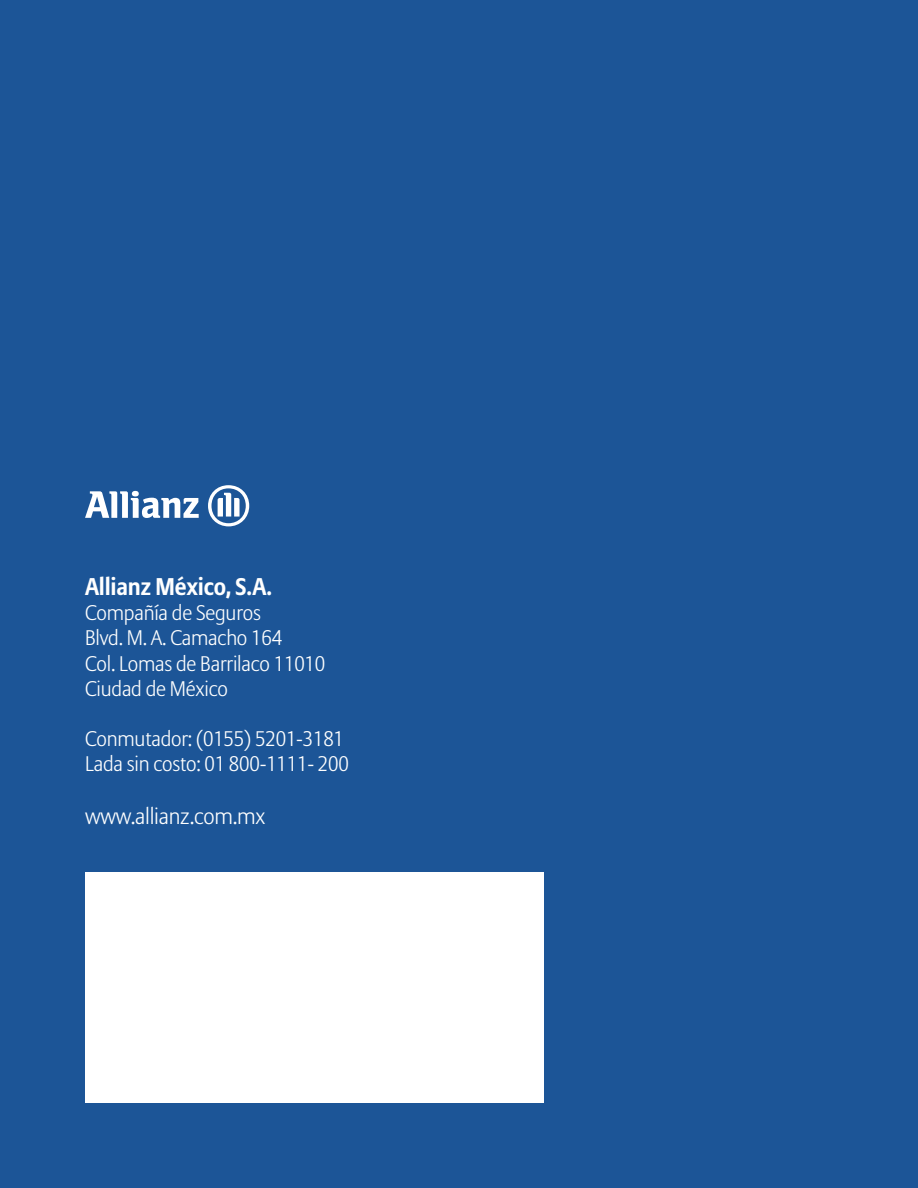
<style>
.page{position:relative;width:918px;height:1188px;background:#1c5597}
.page>*{position:absolute;margin:0;border:0;box-sizing:border-box;transform-origin:0 0}
.t1{font:700 24px "Allianz Sans";letter-spacing:-.01em;color:#fff}
.t2{font:300 22.5px "Allianz Sans";letter-spacing:-.01em;color:#fff}
.t3{font:300 21px/25.2px "Allianz Sans";letter-spacing:-.01em;color:#fff}
</style>
<div class="page">
<svg style="left:85px;top:491px;width:114px;height:27px"></svg>
<svg style="left:208px;top:485px;width:41px;height:41px"></svg>
<div style="left:85px;top:872px;width:459px;height:231px;background:#fff"></div>
<p class="t1" style="left:85px;top:571px;width:189px">Allianz México, S.A.</p>
<p class="t3" style="left:85px;top:601px;width:242px">Compañía de Seguros<br>Blvd. M. A. Camacho 164<br>Col. Lomas de Barrilaco 11010<br>Ciudad de México</p>
<p class="t3" style="left:85px;top:727px;width:265px">Conmutador: (0155) 5201-3181<br>Lada sin costo: 01 800-1111- 200</p>
<p class="t2" style="left:85px;top:802px;width:182px">www.allianz.com.mx</p>
</div>
